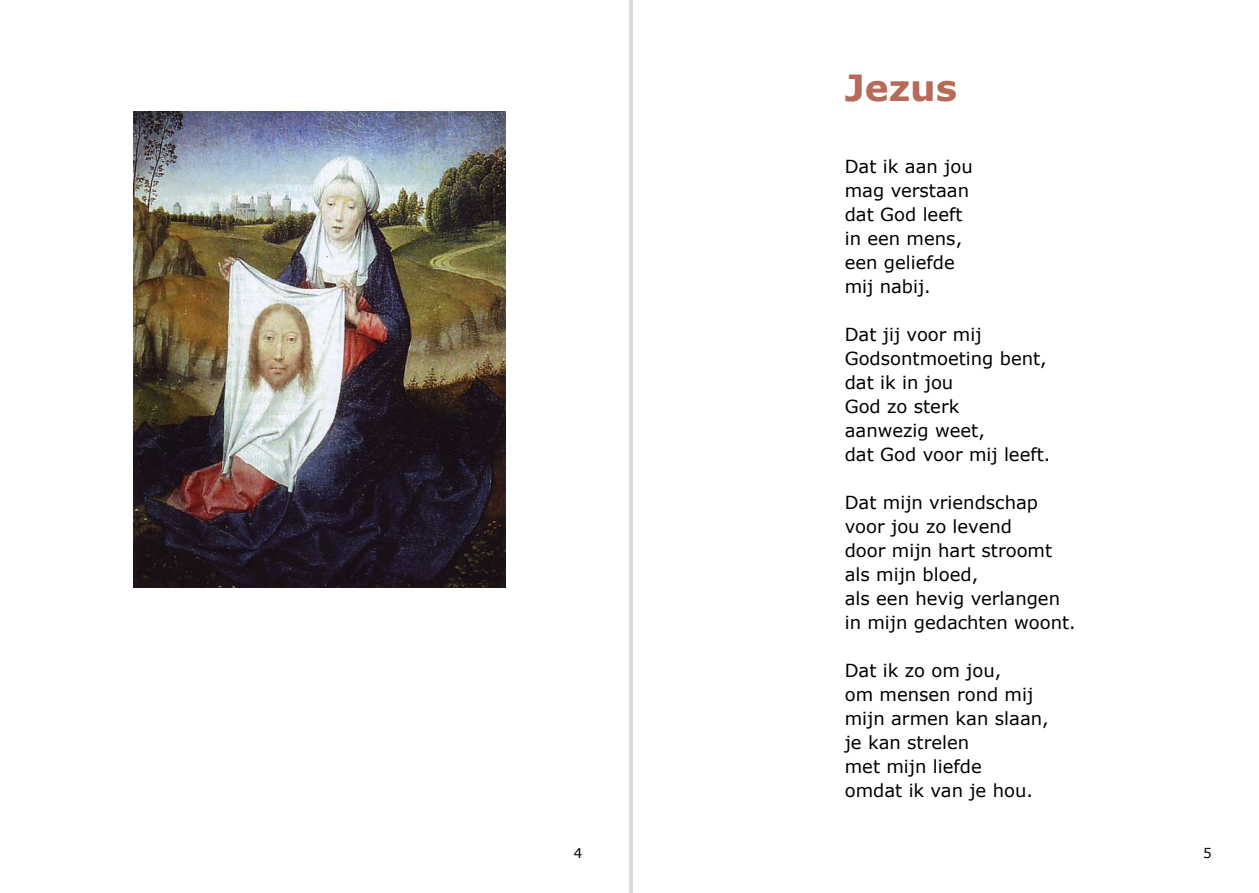
<style>
.page{position:relative;width:1259px;height:893px;background:#fff}
.page>*{position:absolute;margin:0;border:0;box-sizing:border-box;transform-origin:0 0}
.t1{font:700 36px "Verdana";color:#b76a58}
.t2{font:18px/24px "Verdana";color:#000}
.t3{font:13.5px "Verdana";color:#000}
</style>
<div class="page">
<hr style="left:631px;top:0;width:1px;height:893px;background:#babcb7">
<hr style="left:629px;top:0;width:1px;height:893px;background:#babcb7">
<img style="left:134px;top:111px;width:372px;height:477px">
<h1 class="t1" style="left:844px;top:65px;width:114px">Jezus</h1>
<p class="t2" style="left:844px;top:154px;width:129px">Dat ik aan jou mag verstaan dat God leeft in een mens, een geliefde mij nabij.</p>
<p class="t2" style="left:844px;top:322px;width:207px">Dat jij voor mij<br>Godsontmoeting bent, dat ik in jou<br>God zo sterk<br>aanwezig weet,<br>dat God voor mij leeft.</p>
<p class="t2" style="left:844px;top:490px;width:232px">Dat mijn vriendschap voor jou zo levend<br>door mijn hart stroomt als mijn bloed,<br>als een hevig verlangen in mijn gedachten woont.</p>
<p class="t2" style="left:844px;top:658px;width:205px">Dat ik zo om jou,<br>om mensen rond mij mijn armen kan slaan, je kan strelen<br>met mijn liefde<br>omdat ik van je hou.</p>
<p class="t3" style="left:574px;top:844px;width:10px">4</p>
<p class="t3" style="left:1203px;top:844px;width:10px">5</p>
</div>
